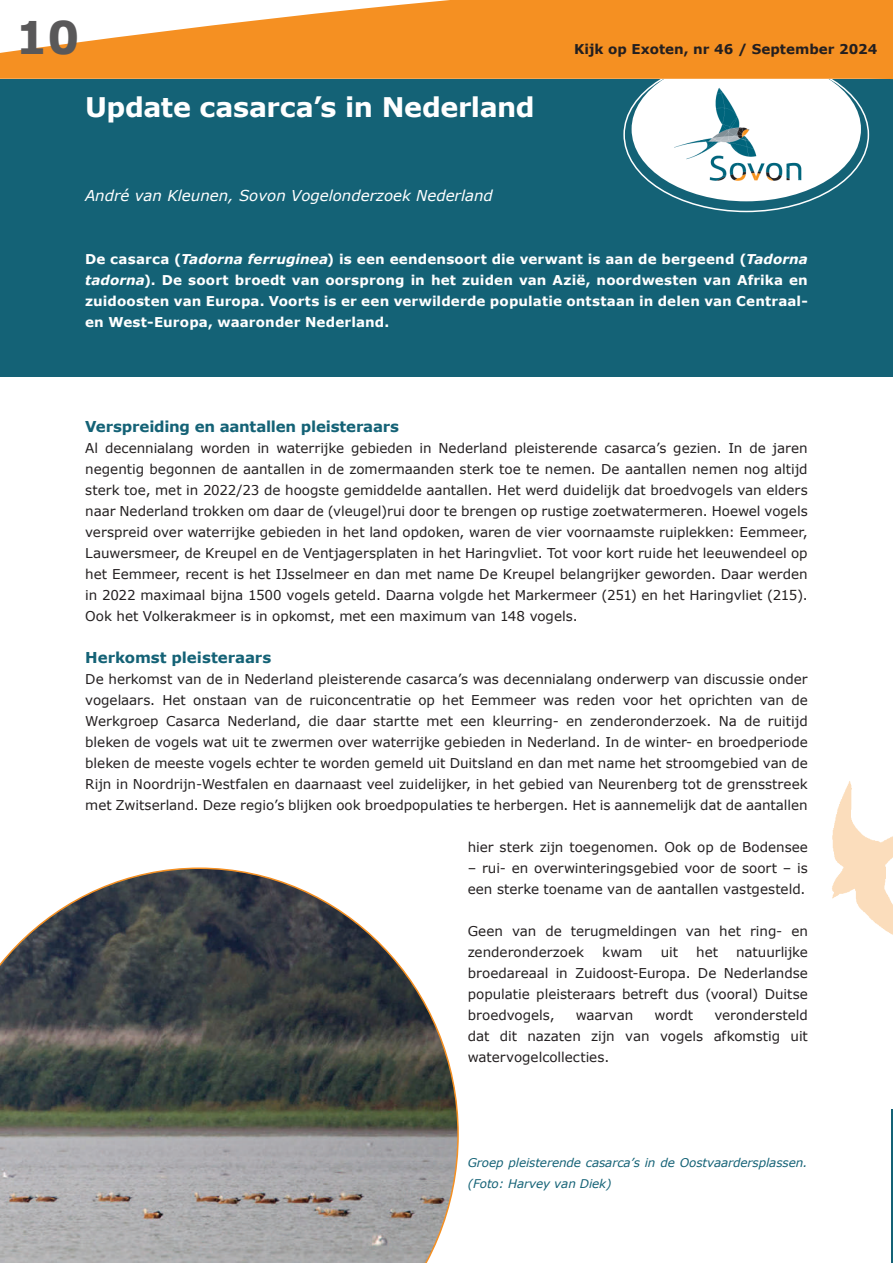
<style>
.page{position:relative;width:893px;height:1263px;background:#fff}
.page>*{position:absolute;margin:0;border:0;box-sizing:border-box;transform-origin:0 0}
.t1{font:700 45px "Verdana";color:#595859}
.t2{font:700 27px "Verdana";letter-spacing:-.015em;color:#fff}
.t3{font:700 15px "Verdana";letter-spacing:-.01em;color:#146276}
.t4{font:italic 15px "Verdana";color:#fff}
.t5{font:13.5px/21px "Verdana";color:#231f20;text-align:justify}
.t6{font:700 13.5px/21px "Verdana";letter-spacing:.01em;color:#fff;text-align:justify}
.t7{font:700 13.5px "Verdana";color:#231f20}
.t8{font:italic 12px/21px "Verdana";letter-spacing:-.01em;color:#146276}
.s1{font-style:italic}
</style>
<div class="page">
<img style="left:832px;top:781px;width:61px;height:154px">
<div style="left:0;top:79px;width:893px;height:297px;background:#146276"></div>
<div style="left:632px;top:57px;width:229px;height:144px;background:#fff;border-radius:50%"></div>
<svg style="left:0;top:0;width:664px;height:79px;fill:#f59022"></svg>
<div style="left:664px;top:0;width:229px;height:80px;background:#f59022"></div>
<svg style="left:0;top:867px;width:459px;height:396px;background:#787a79"></svg>
<hr style="left:892px;top:1110px;width:1px;height:153px;background:#146276">
<img style="left:655px;top:84px;width:179px;height:115px">
<h1 class="t1" style="left:15px;top:8px;width:65px">10</h1>
<h2 class="t2" style="left:85px;top:90px;width:451px">Update casarca’s in Nederland</h2>
<p class="t4" style="left:85px;top:186px;width:409px">André van Kleunen, Sovon Vogelonderzoek Nederland</p>
<p class="t7" style="left:574px;top:40px;width:305px">Kijk op Exoten, nr 46 / September 2024</p>
<p class="t6" style="left:85px;top:249px;width:724px">De casarca (<span class="s1">Tadorna ferruginea</span>) is een eendensoort die verwant is aan de bergeend (<span class="s1">Tadorna tadorna</span>). De soort broedt van oorsprong in het zuiden van Azië, noordwesten van Afrika en zuidoosten van Europa. Voorts is er een verwilderde populatie ontstaan in delen van Centraal&shy;en West-Europa, waaronder Nederland.</p>
<p class="t3" style="left:85px;top:417px;width:315px">Verspreiding en aantallen pleisteraars</p>
<p class="t5" style="left:85px;top:438px;width:724px">Al decennialang worden in waterrijke gebieden in Nederland pleisterende casarca’s gezien. In de jaren negentig begonnen de aantallen in de zomermaanden sterk toe te nemen. De aantallen nemen nog altijd sterk toe, met in 2022/23 de hoogste gemiddelde aantallen. Het werd duidelijk dat broedvogels van elders naar Nederland trokken om daar de (vleugel)rui door te brengen op rustige zoetwatermeren. Hoewel vogels verspreid over waterrijke gebieden in het land opdoken, waren de vier voornaamste ruiplekken: Eemmeer, Lauwersmeer, de Kreupel en de Ventjagersplaten in het Haringvliet. Tot voor kort ruide het leeuwendeel op het Eemmeer, recent is het IJsselmeer en dan met name De Kreupel belangrijker geworden. Daar werden in 2022 maximaal bijna 1500 vogels geteld. Daarna volgde het Markermeer (251) en het Haringvliet (215).<br>Ook het Volkerakmeer is in opkomst, met een maximum van 148 vogels.</p>
<p class="t3" style="left:85px;top:648px;width:188px">Herkomst pleisteraars</p>
<p class="t5" style="left:85px;top:669px;width:724px">De herkomst van de in Nederland pleisterende casarca’s was decennialang onderwerp van discussie onder vogelaars. Het onstaan van de ruiconcentratie op het Eemmeer was reden voor het oprichten van de Werkgroep Casarca Nederland, die daar startte met een kleurring- en zenderonderzoek. Na de ruitijd bleken de vogels wat uit te zwermen over waterrijke gebieden in Nederland. In de winter- en broedperiode bleken de meeste vogels echter te worden gemeld uit Duitsland en dan met name het stroomgebied van de Rijn in Noordrijn-Westfalen en daarnaast veel zuidelijker, in het gebied van Neurenberg tot de grensstreek met Zwitserland. Deze regio’s blijken ook broedpopulaties te herbergen. Het is aannemelijk dat de aantallen</p>
<p class="t5" style="left:468px;top:837px;width:342px">hier sterk zijn toegenomen. Ook op de Bodensee</p>
<p class="t5" style="left:468px;top:858px;width:342px">– rui- en overwinteringsgebied voor de soort – is een sterke toename van de aantallen vastgesteld.</p>
<p class="t5" style="left:468px;top:921px;width:342px">Geen van de terugmeldingen van het ring- en zenderonderzoek</p>
<p class="t5" style="left:468px;top:942px;width:342px;text-indent:268px">natuurlijke broedareaal in Zuidoost-Europa. De Nederlandse populatie pleisteraars betreft dus (vooral) Duitse broedvogels,</p>
<p class="t5" style="left:602px;top:942px;width:42px">kwam</p>
<p class="t5" style="left:661px;top:942px;width:19px">uit</p>
<p class="t5" style="left:696px;top:942px;width:23px">het</p>
<p class="t5" style="left:468px;top:1005px;width:342px;text-indent:247px">verondersteld dat dit nazaten zijn van vogels afkomstig uit watervogelcollecties.</p>
<p class="t5" style="left:576px;top:1005px;width:59px">waarvan</p>
<p class="t5" style="left:655px;top:1005px;width:40px">wordt</p>
<p class="t8" style="left:468px;top:1152px;width:341px">Groep pleisterende casarca’s in de Oostvaardersplassen. (Foto: Harvey van Diek)</p>
</div>
